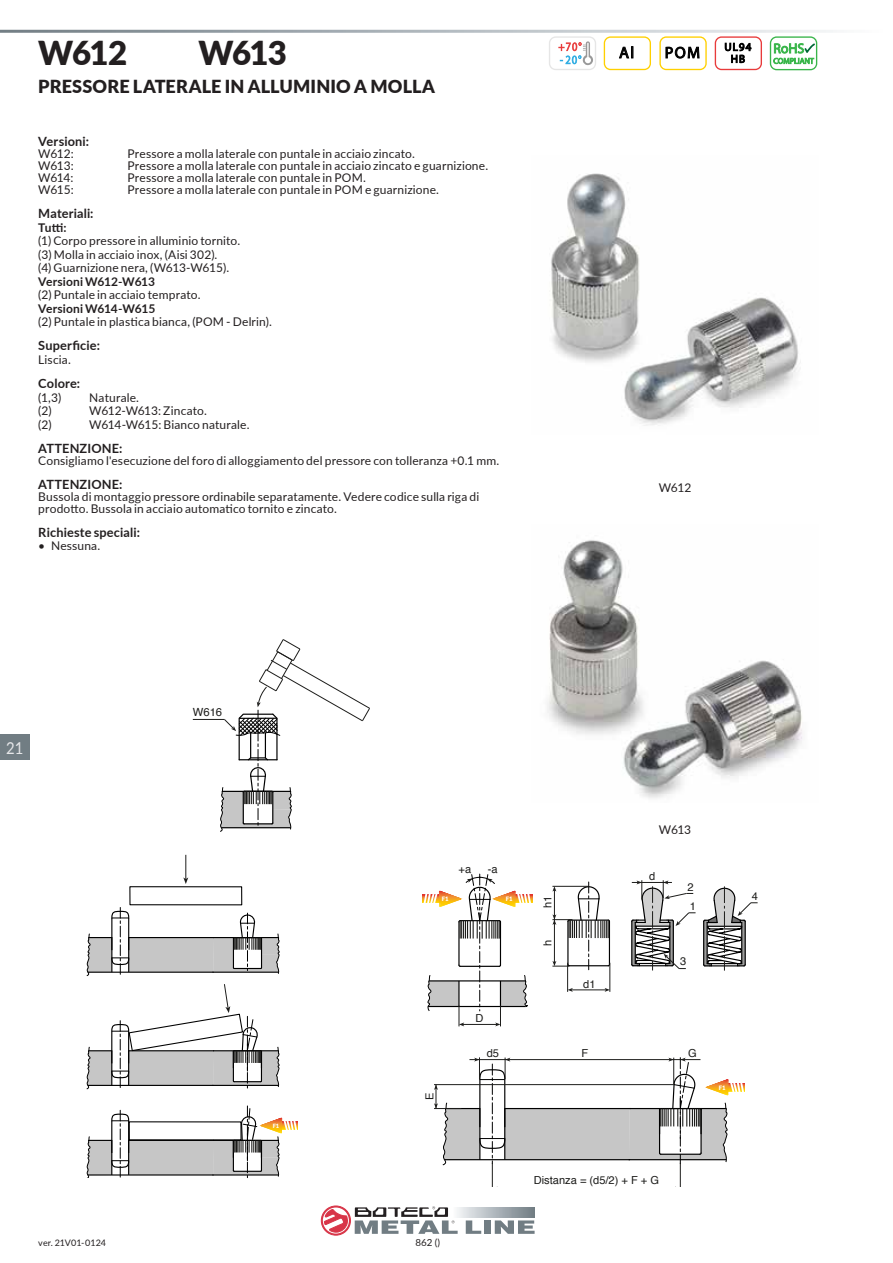
<style>
.page{position:relative;width:893px;height:1263px;background:#fff}
.page>*{position:absolute;margin:0;border:0;box-sizing:border-box;transform-origin:0 0}
.t1{font:900 33px "Lato";letter-spacing:-.04em;color:#231f20}
.t2{font:900 18px "Lato";letter-spacing:.01em;color:#231f20}
.t3{font:16.5px "Lato";color:#e6e7e9;scale:.9 1}
.t4{font:16.05px "Myriad Pro";color:#000}
.t5{font:700 12.75px "Lato";letter-spacing:.015em;color:#231f20}
.t6{font:12px/13.5px "Lato";letter-spacing:.015em;color:#231f20}
.t7{font:700 12px "Lato";letter-spacing:.005em;color:#231f20}
.t8{font:11.25px "Helvetica";color:#1d1d1b}
.t9{font:11.1px "Helvetica";color:#1d1d1b}
.t10{font:11.1px/11.9px "Myriad Pro";letter-spacing:.09em;color:#000;text-align:center}
.t11{font:9.75px "Lato";color:#231f20}
.t12{font:9px "Lato";letter-spacing:.01em;color:#231f20}
.t13{font:900 6px "Lato";color:#fff}
.t14{font:900 5.85px "Lato";color:#fff}
</style>
<div class="page">
<svg style="left:549px;top:36px;width:47px;height:34px"></svg>
<svg style="left:604px;top:36px;width:47px;height:34px"></svg>
<svg style="left:659px;top:36px;width:48px;height:34px"></svg>
<svg style="left:715px;top:36px;width:47px;height:34px"></svg>
<svg style="left:770px;top:36px;width:47px;height:34px"></svg>
<svg style="left:220px;top:639px;width:150px;height:193px"></svg>
<hr style="left:193px;top:719px;width:31px;height:1px;background:#1d1d1b">
<img style="left:551px;top:173px;width:250px;height:253px">
<img style="left:547px;top:540px;width:256px;height:258px">
<svg style="left:87px;top:907px;width:193px;height:69px"></svg>
<div style="left:129px;top:886px;width:113px;height:19px;border:1px solid #000"></div>
<svg style="left:87px;top:1106px;width:211px;height:72px"></svg>
<svg style="left:183px;top:855px;width:5px;height:29px"></svg>
<svg style="left:87px;top:984px;width:193px;height:105px"></svg>
<svg style="left:631px;top:880px;width:65px;height:90px"></svg>
<svg style="left:552px;top:882px;width:59px;height:110px"></svg>
<svg style="left:423px;top:874px;width:110px;height:152px"></svg>
<svg style="left:434px;top:1057px;width:311px;height:129px"></svg>
<svg style="left:703px;top:886px;width:55px;height:84px"></svg>
<svg style="left:458px;top:1207px;width:76px;height:10px"></svg>
<div style="left:321px;top:1206px;width:29px;height:29px;border:1px solid #d83548;border-radius:50%"></div>
<svg style="left:323px;top:1207px;width:26px;height:26px"></svg>
<svg style="left:324px;top:1208px;width:25px;height:25px"></svg>
<svg style="left:466px;top:1220px;width:15px;height:14px"></svg>
<div style="left:484px;top:1220px;width:7px;height:14px;background:#717d83"></div>
<svg style="left:495px;top:1220px;width:40px;height:14px"></svg>
<svg style="left:355px;top:1206px;width:103px;height:28px"></svg>
<div style="left:0;top:734px;width:30px;height:26px;background:#717d83"></div>
<h1 class="t1" style="left:38px;top:28px;width:90px">W612</h1>
<h1 class="t1" style="left:198px;top:28px;width:90px">W613</h1>
<h3 class="t4" style="left:619px;top:43px;width:16px">Al</h3>
<p class="t10" style="left:724px;top:41px;width:28px">UL94<br>HB</p>
<h2 class="t2" style="left:38px;top:73px;width:398px">PRESSORE LATERALE IN ALLUMINIO A MOLLA</h2>
<p class="t5" style="left:38px;top:132px;width:52px">Versioni:</p>
<p class="t6" style="left:38px;top:147px;width:37px">W612:</p>
<p class="t6" style="left:128px;top:147px;width:289px">Pressore a molla laterale con puntale in acciaio zincato.</p>
<p class="t6" style="left:38px;top:159px;width:37px">W613:</p>
<p class="t6" style="left:128px;top:159px;width:362px">Pressore a molla laterale con puntale in acciaio zincato e guarnizione.</p>
<p class="t6" style="left:38px;top:171px;width:37px">W614:</p>
<p class="t6" style="left:128px;top:171px;width:240px">Pressore a molla laterale con puntale in POM.</p>
<p class="t6" style="left:38px;top:183px;width:37px">W615:</p>
<p class="t6" style="left:128px;top:183px;width:313px">Pressore a molla laterale con puntale in POM e guarnizione.</p>
<p class="t5" style="left:38px;top:204px;width:57px">Materiali:</p>
<p class="t7" style="left:38px;top:219px;width:30px">Tutti:</p>
<p class="t6" style="left:38px;top:234px;width:204px">(1) Corpo pressore in alluminio tornito. (3) Molla in acciaio inox, (Aisi 302).<br>(4) Guarnizione nera, (W613-W615).</p>
<p class="t7" style="left:38px;top:273px;width:118px">Versioni W612-W613</p>
<p class="t6" style="left:38px;top:288px;width:164px">(2) Puntale in acciaio temprato.</p>
<p class="t7" style="left:38px;top:300px;width:119px">Versioni W614-W615</p>
<p class="t6" style="left:38px;top:315px;width:235px">(2) Puntale in plastica bianca, (POM - Delrin).</p>
<p class="t5" style="left:38px;top:336px;width:63px">Superficie:</p>
<p class="t6" style="left:38px;top:352px;width:34px">Liscia.</p>
<p class="t5" style="left:38px;top:374px;width:43px">Colore:</p>
<p class="t6" style="left:38px;top:390px;width:25px">(1,3)</p>
<p class="t6" style="left:89px;top:390px;width:51px">Naturale.</p>
<p class="t6" style="left:38px;top:403px;width:15px">(2)</p>
<p class="t6" style="left:89px;top:403px;width:119px">W612-W613: Zincato.</p>
<p class="t6" style="left:38px;top:417px;width:15px">(2)</p>
<p class="t6" style="left:89px;top:417px;width:162px">W614-W615: Bianco naturale.</p>
<p class="t5" style="left:38px;top:439px;width:86px">ATTENZIONE:</p>
<p class="t6" style="left:38px;top:453px;width:463px">Consigliamo l'esecuzione del foro di alloggiamento del pressore con tolleranza +0.1 mm.</p>
<p class="t5" style="left:38px;top:475px;width:86px">ATTENZIONE:</p>
<p class="t6" style="left:38px;top:490px;width:442px;line-height:12px">Bussola di montaggio pressore ordinabile separatamente. Vedere codice sulla riga di prodotto. Bussola in acciaio automatico tornito e zincato.</p>
<p class="t5" style="left:38px;top:523px;width:103px">Richieste speciali:</p>
<p class="t6" style="left:38px;top:539px;width:64px">• Nessuna.</p>
<p class="t6" style="left:659px;top:481px;width:34px">W612</p>
<h3 class="t3" style="left:6px;top:736px;width:21px">21</h3>
<p class="t8" style="left:193px;top:703px;width:31px">W616</p>
<p class="t9" style="left:459px;top:860px;width:14px">+a</p>
<p class="t9" style="left:488px;top:860px;width:11px">-a</p>
<p class="t13" style="left:442px;top:894px;width:8px">F1</p>
<p class="t13" style="left:506px;top:894px;width:8px">F1</p>
<p class="t9" style="left:476px;top:1010px;width:9px">D</p>
<p class="t6" style="left:659px;top:823px;width:34px">W613</p>
<p class="t9" style="left:649px;top:868px;width:8px">d</p>
<p class="t9" style="left:687px;top:878px;width:8px">2</p>
<p class="t9" style="left:539px;top:908px;width:14px;rotate:-90deg">h1</p>
<p class="t9" style="left:690px;top:898px;width:8px">1</p>
<p class="t9" style="left:539px;top:946px;width:8px;rotate:-90deg">h</p>
<p class="t9" style="left:583px;top:975px;width:14px">d1</p>
<p class="t9" style="left:680px;top:953px;width:8px">3</p>
<p class="t14" style="left:273px;top:1121px;width:8px">F1</p>
<p class="t9" style="left:421px;top:1099px;width:9px;rotate:-90deg">E</p>
<p class="t12" style="left:38px;top:1236px;width:69px">ver. 21V01-0124</p>
<p class="t11" style="left:415px;top:1235px;width:26px">862 ()</p>
<p class="t9" style="left:487px;top:1045px;width:14px">d5</p>
<p class="t9" style="left:582px;top:1045px;width:8px">F</p>
<p class="t9" style="left:688px;top:1045px;width:10px">G</p>
<p class="t9" style="left:534px;top:1171px;width:127px">Distanza = (d5/2) + F + G</p>
<p class="t13" style="left:719px;top:1083px;width:8px">F1</p>
<p class="t9" style="left:752px;top:888px;width:8px">4</p>
</div>
